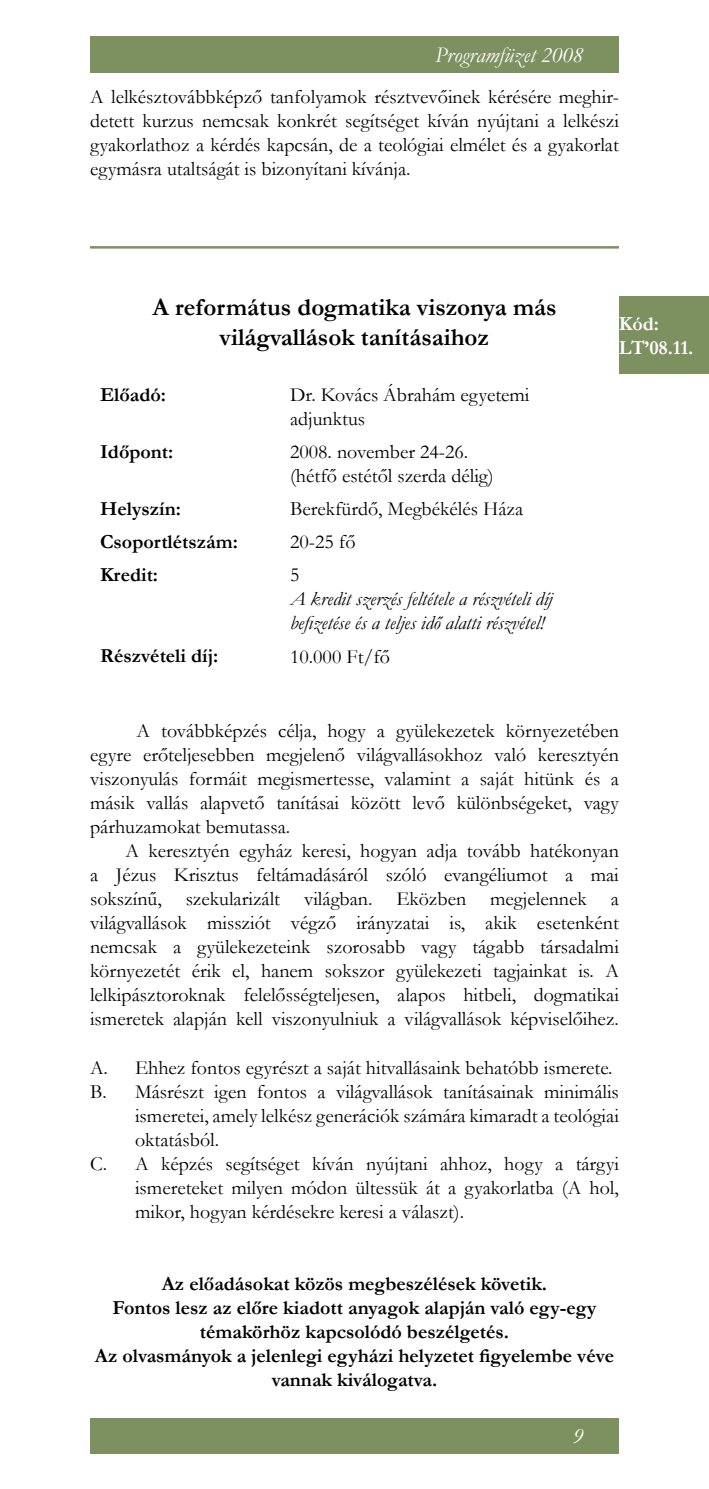
<style>
.page{position:relative;width:709px;height:1489px;background:#fff}
.page>*{position:absolute;margin:0;border:0;box-sizing:border-box;transform-origin:0 0}
.t1{font:700 25px/30px "Garamond";color:#000;text-align:center}
.t2{font:italic 22.5px "Garamond";color:#fff}
.t3{font:20px/24px "Garamond";color:#000}
.t4{font:700 20px/24px "Garamond";color:#000;text-align:center}
.t5{font:italic 20px/24px "Garamond";color:#000}
.t6{font:700 20px/24px "Garamond";letter-spacing:-.01em;color:#fff}
</style>
<div class="page">
<hr style="left:90px;top:246px;width:529px;height:2px;background:#7d9060">
<div style="left:90px;top:1417px;width:529px;height:36px;background:#7d9060"></div>
<div style="left:90px;top:36px;width:529px;height:37px;background:#7d9060"></div>
<div style="left:619px;top:296px;width:90px;height:78px;background:#7d9060"></div>
<p class="t2" style="left:435px;top:39px;width:150px">Programfüzet 2008</p>
<p class="t3" style="left:90px;top:84px;width:530px;text-align:justify">A lelkésztovábbképző tanfolyamok résztvevőinek kérésére meghir&shy;detett kurzus nemcsak konkrét segítséget kíván nyújtani a lelkészi gyakorlathoz a kérdés kapcsán, de a teológiai elmélet és a gyakorlat egymásra utaltságát is bizonyítani kívánja.</p>
<p class="t1" style="left:152px;top:292px;width:406px">A református dogmatika viszonya más világvallások tanításaihoz</p>
<p class="t4" style="left:100px;top:382px;width:68px">Előadó:</p>
<p class="t3" style="left:290px;top:382px;width:241px">Dr. Kovács Ábrahám egyetemi adjunktus</p>
<p class="t4" style="left:100px;top:439px;width:75px">Időpont:</p>
<p class="t3" style="left:290px;top:439px;width:205px">2008. november 24-26. (hétfő estétől szerda délig)</p>
<p class="t4" style="left:100px;top:497px;width:83px">Helyszín:</p>
<p class="t3" style="left:290px;top:496px;width:234px">Berekfürdő, Megbékélés Háza</p>
<p class="t4" style="left:100px;top:530px;width:139px">Csoportlétszám:</p>
<p class="t3" style="left:290px;top:529px;width:67px">20-25 fő</p>
<p class="t4" style="left:100px;top:563px;width:60px">Kredit:</p>
<p class="t3" style="left:290px;top:562px;width:11px">5</p>
<p class="t5" style="left:290px;top:586px;width:264px">A kredit szerzés feltétele a részvételi díj befizetése és a teljes idő alatti részvétel!</p>
<p class="t4" style="left:100px;top:644px;width:120px">Részvételi díj:</p>
<p class="t3" style="left:290px;top:644px;width:102px">10.000 Ft/fő</p>
<p class="t6" style="left:619px;top:311px;width:76px">Kód:<br>LT’08.11.</p>
<p class="t3" style="left:90px;top:718px;width:530px;text-align:justify;text-indent:46px">A továbbképzés célja, hogy a gyülekezetek környezetében egyre erőteljesebben megjelenő világvallásokhoz való keresztyén viszonyulás formáit megismertesse, valamint a saját hitünk és a másik vallás alapvető tanításai között levő különbségeket, vagy párhuzamokat bemutassa.</p>
<p class="t3" style="left:90px;top:838px;width:530px;text-align:justify;text-indent:35px">A keresztyén egyház keresi, hogyan adja tovább hatékonyan a Jézus Krisztus feltámadásáról szóló evangéliumot a mai sokszínű, szekularizált világban. Eközben megjelennek a világvallások missziót végző irányzatai is, akik esetenként nemcsak a gyülekezeteink szorosabb vagy tágabb társadalmi környezetét érik el, hanem sokszor gyülekezeti tagjainkat is. A lelkipásztoroknak felelősségteljesen, alapos hitbeli, dogmatikai ismeretek alapján kell viszonyulniuk a világvallások képviselőihez.</p>
<p class="t3" style="left:135px;top:1054px;width:485px">Ehhez fontos egyrészt a saját hitvallásaink behatóbb ismerete.<br>Másrészt igen fontos a világvallások tanításainak minimális ismeretei, amely lelkész generációk számára kimaradt a teológiai oktatásból.<br>A képzés segítséget kíván nyújtani ahhoz, hogy a tárgyi ismereteket milyen módon ültessük át a gyakorlatba (A hol, mikor, hogyan kérdésekre keresi a választ).</p>
<p class="t3" style="left:90px;top:1054px;width:19px">A.<br>B.</p>
<p class="t3" style="left:90px;top:1150px;width:19px">C.</p>
<p class="t4" style="left:95px;top:1271px;width:520px">Az előadásokat közös megbeszélések követik.<br>Fontos lesz az előre kiadott anyagok alapján való egy-egy témakörhöz kapcsolódó beszélgetés.<br>Az olvasmányok a jelenlegi egyházi helyzetet figyelembe véve vannak kiválogatva.</p>
</div>
